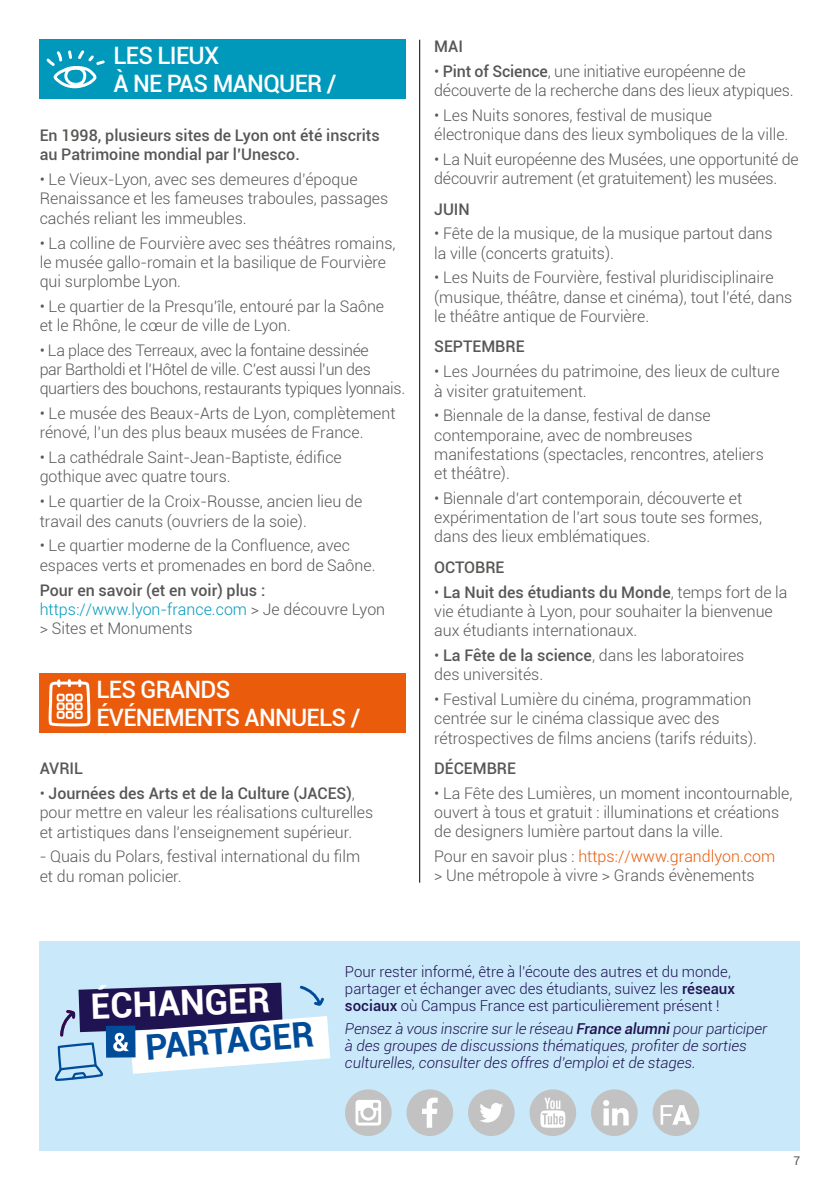
<style>
.page{position:relative;width:840px;height:1191px;background:#fff}
.page>*{position:absolute;margin:0;border:0;box-sizing:border-box;transform-origin:0 0}
.light_gris{font:700 35px "Roboto";color:#fff}
.light_gris-2{font:700 35px "Roboto";color:#004c99}
.t1{font:500 24px/28px "Roboto";letter-spacing:-.03em;color:#fff}
.light_gris-3{font:300 16px/19.2px "Roboto";color:#575756}
.light_gris-4{font:300 16px/19.2px "Roboto";letter-spacing:-.02em;color:#575756}
.light_gris-5{font:500 16px/19.2px "Roboto";color:#575756}
.mois-_vie_sociale{font:500 16px "Roboto";color:#575756}
.light_gris-6{font:italic 300 15px/17px "Roboto";color:#201351}
.light_gris-7{font:300 15px/17px "Roboto";color:#201351}
.LIGHT_GRIS_SS_ESPACE{font:12px "Roboto";color:#575756}
.s1{font-weight:500}
.s2{color:#0099bc}
.s3{color:#ea5b0b}
</style>
<div class="page">
<div style="left:40px;top:40px;width:365px;height:59px;background:#0099bc"></div>
<svg style="left:46px;top:50px;width:59px;height:39px"></svg>
<div style="left:40px;top:673px;width:365px;height:59px;background:#ea5b0b"></div>
<svg style="left:48px;top:679px;width:43px;height:48px"></svg>
<div style="left:40px;top:941px;width:759px;height:210px;background:#c9e9fb"></div>
<svg style="left:55px;top:982px;width:275px;height:99px"></svg>
<hr style="left:419px;top:40px;width:1px;height:842px;background:#000">
<div style="left:467px;top:1089px;width:47px;height:47px;background:#c2c2c2;border-radius:50%"></div>
<svg style="left:480px;top:1103px;width:23px;height:19px"></svg>
<div style="left:406px;top:1089px;width:47px;height:47px;background:#c2c2c2;border-radius:50%"></div>
<svg style="left:422px;top:1097px;width:15px;height:30px"></svg>
<div style="left:529px;top:1089px;width:47px;height:47px;background:#c2c2c2;border-radius:50%"></div>
<svg style="left:540px;top:1097px;width:25px;height:30px"></svg>
<div style="left:345px;top:1089px;width:46px;height:47px;background:#c2c2c2;border-radius:50%"></div>
<svg style="left:355px;top:1100px;width:26px;height:25px"></svg>
<div style="left:590px;top:1089px;width:47px;height:47px;background:#c2c2c2;border-radius:50%"></div>
<svg style="left:603px;top:1100px;width:25px;height:25px"></svg>
<div style="left:652px;top:1089px;width:46px;height:47px;background:#c2c2c2;border-radius:50%"></div>
<svg style="left:660px;top:1105px;width:30px;height:19px"></svg>
<p class="t1" style="left:113px;top:41px;width:224px">LES LIEUX<br>À NE PAS MANQUER /</p>
<p class="light_gris-5" style="left:40px;top:125px;width:341px">En 1998, plusieurs sites de Lyon ont été inscrits au Patrimoine mondial par l’Unesco.</p>
<p class="light_gris-3" style="left:40px;top:169px;width:350px">• Le Vieux-Lyon, avec ses demeures d’époque<br>Renaissance et les fameuses traboules, passages cachés reliant les immeubles.</p>
<p class="light_gris-3" style="left:40px;top:233px;width:357px">• La colline de Fourvière avec ses théâtres romains, le musée gallo-romain et la basilique de Fourvière qui surplombe Lyon.</p>
<p class="light_gris-3" style="left:40px;top:296px;width:346px">• Le quartier de la Presqu’île, entouré par la Saône et le Rhône, le cœur de ville de Lyon.</p>
<p class="light_gris-4" style="left:40px;top:340px;width:367px">• La place des Terreaux, avec la fontaine dessinée<br>par Bartholdi et l’Hôtel de ville. C’est aussi l’un des quartiers des bouchons, restaurants typiques lyonnais.</p>
<p class="light_gris-3" style="left:40px;top:403px;width:357px">• Le musée des Beaux-Arts de Lyon, complètement rénové, l’un des plus beaux musées de France.</p>
<p class="light_gris-3" style="left:40px;top:447px;width:303px">• La cathédrale Saint-Jean-Baptiste, édifice gothique avec quatre tours.</p>
<p class="light_gris-3" style="left:40px;top:491px;width:324px">• Le quartier de la Croix-Rousse, ancien lieu de travail des canuts (ouvriers de la soie).</p>
<p class="light_gris-3" style="left:40px;top:535px;width:337px">• Le quartier moderne de la Confluence, avec espaces verts et promenades en bord de Saône.</p>
<p class="light_gris-3" style="left:40px;top:579px;width:347px"><span class="s1">Pour en savoir (et en voir) plus : </span><span class="s2">https://www.lyon-france.com</span> &gt; Je découvre Lyon &gt; Sites et Monuments</p>
<p class="t1" style="left:96px;top:674px;width:265px">LES GRANDS<br>ÉVÉNEMENTS ANNUELS /</p>
<p class="mois-_vie_sociale" style="left:40px;top:757px;width:45px">AVRIL</p>
<p class="light_gris-3" style="left:40px;top:783px;width:335px">• <span class="s1">Journées des Arts et de la Culture (JACES)</span>, pour mettre en valeur les réalisations culturelles et artistiques dans l’enseignement supérieur.</p>
<p class="light_gris-3" style="left:40px;top:846px;width:322px">- Quais du Polars, festival international du film et du roman policier.</p>
<p class="mois-_vie_sociale" style="left:434px;top:35px;width:30px">MAI</p>
<p class="light_gris-3" style="left:434px;top:61px;width:361px">• <span class="s1">Pint of Science</span>, une initiative européenne de découverte de la recherche dans des lieux atypiques.</p>
<p class="light_gris-3" style="left:434px;top:105px;width:355px">• Les Nuits sonores, festival de musique électronique dans des lieux symboliques de la ville.</p>
<p class="light_gris-3" style="left:434px;top:149px;width:366px">• La Nuit européenne des Musées, une opportunité de découvrir autrement (et gratuitement) les musées.</p>
<p class="mois-_vie_sociale" style="left:434px;top:197px;width:37px">JUIN</p>
<p class="light_gris-3" style="left:434px;top:223px;width:340px">• Fête de la musique, de la musique partout dans la ville (concerts gratuits).</p>
<p class="light_gris-3" style="left:434px;top:268px;width:359px">• Les Nuits de Fourvière, festival pluridisciplinaire (musique, théâtre, danse et cinéma), tout l’été, dans le théâtre antique de Fourvière.</p>
<p class="mois-_vie_sociale" style="left:434px;top:335px;width:92px">SEPTEMBRE</p>
<p class="light_gris-3" style="left:434px;top:361px;width:347px">• Les Journées du patrimoine, des lieux de culture à visiter gratuitement.</p>
<p class="light_gris-3" style="left:434px;top:405px;width:331px">• Biennale de la danse, festival de danse contemporaine, avec de nombreuses manifestations (spectacles, rencontres, ateliers et théâtre).</p>
<p class="light_gris-3" style="left:434px;top:488px;width:329px">• Biennale d’art contemporain, découverte et expérimentation de l’art sous toute ses formes, dans des lieux emblématiques.</p>
<p class="mois-_vie_sociale" style="left:434px;top:556px;width:72px">OCTOBRE</p>
<p class="light_gris-3" style="left:434px;top:582px;width:354px">• <span class="s1">La Nuit des étudiants du Monde</span>, temps fort de la vie étudiante à Lyon, pour souhaiter la bienvenue aux étudiants internationaux.</p>
<p class="light_gris-3" style="left:434px;top:645px;width:311px">• <span class="s1">La Fête de la science</span>, dans les laboratoires des universités.</p>
<p class="light_gris-3" style="left:434px;top:689px;width:324px">• Festival Lumière du cinéma, programmation centrée sur le cinéma classique avec des rétrospectives de films anciens (tarifs réduits).</p>
<p class="mois-_vie_sociale" style="left:434px;top:757px;width:83px">DÉCEMBRE</p>
<p class="light_gris-3" style="left:434px;top:783px;width:359px">• La Fête des Lumières, un moment incontournable, ouvert à tous et gratuit : illuminations et créations de designers lumière partout dans la ville.</p>
<p class="light_gris-3" style="left:434px;top:846px;width:342px">Pour en savoir plus : <span class="s3">https://www.grandlyon.com </span>&gt; Une métropole à vivre &gt; Grands évènements</p>
<p class="light_gris" style="left:90px;top:981px;width:181px;rotate:-2deg">ÉCHANGER</p>
<p class="light_gris-2" style="left:144px;top:1021px;width:170px;rotate:-4deg">PARTAGER</p>
<p class="light_gris-7" style="left:345px;top:962px;width:391px">Pour rester informé, être à l’écoute des autres et du monde, partager et échanger avec des étudiants, suivez les <span class="s1">réseaux sociaux</span> où Campus France est particulièrement présent !</p>
<p class="light_gris-6" style="left:345px;top:1019px;width:423px">Pensez à vous inscrire sur le réseau <span class="s1">France alumni</span> pour participer à des groupes de discussions thématiques, profiter de sorties culturelles, consulter des offres d’emploi et de stages.</p>
<p class="LIGHT_GRIS_SS_ESPACE" style="left:793px;top:1152px;width:8px">7</p>
</div>
